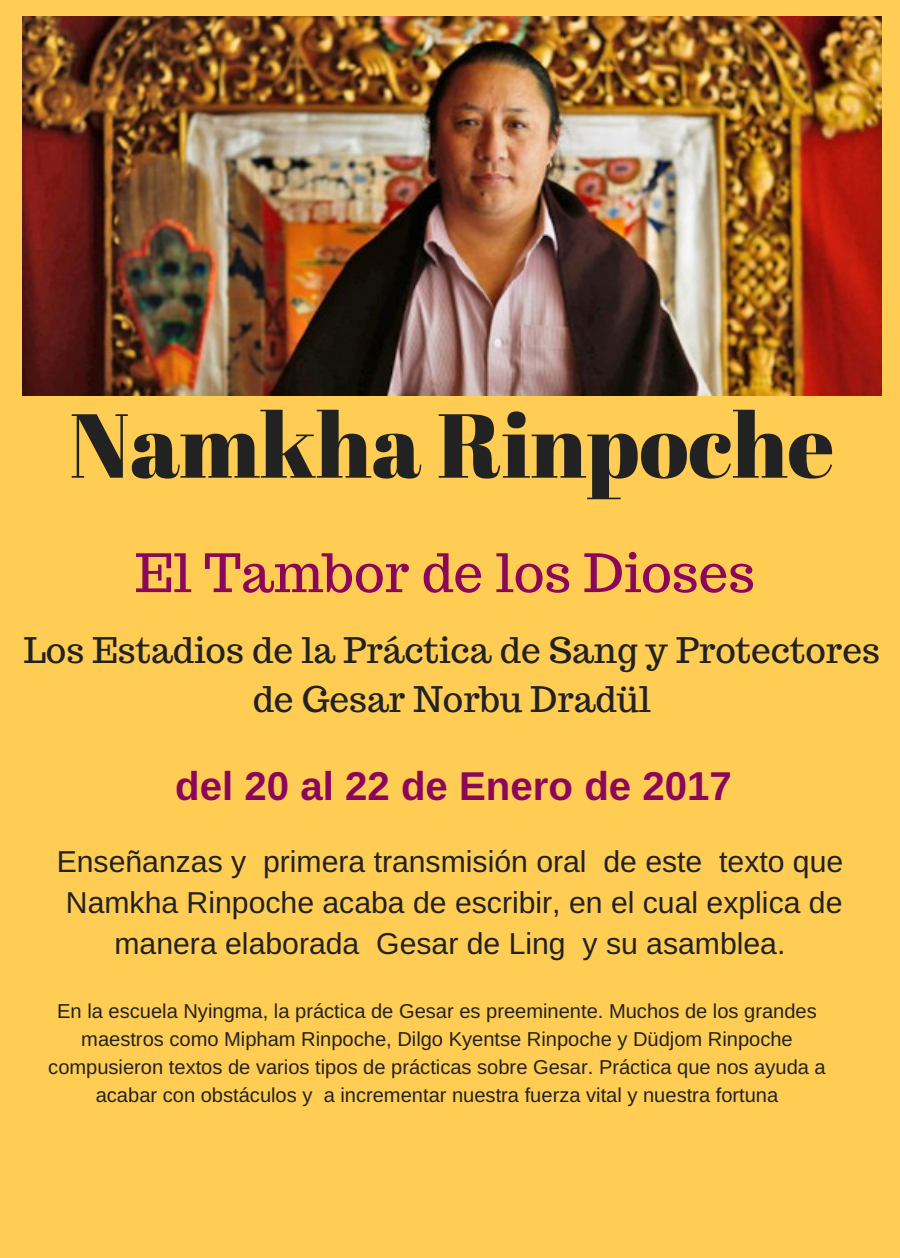
<style>
.page{position:relative;width:900px;height:1258px;background:#ffcd54}
.page>*{position:absolute;margin:0;border:0;box-sizing:border-box;transform-origin:0 0}
.t1{font:90.5px "Abril Fatface";color:#222}
.t2{font:52.75px "Trocchi";color:#8c075a}
.t3{font:700 40.25px "Arimo";color:#8c075a}
.t4{font:35.25px/48.8px "Trocchi";color:#222;text-align:center}
.t5{font:30.25px/41.2px "Arimo";color:#222;text-align:center}
.t6{font:20px/28px "Arimo";color:#222;text-align:center}
</style>
<div class="page">
<img style="left:22px;top:16px;width:859px;height:379px">
<h1 class="t1" style="left:69px;top:382px;width:766px">Namkha Rinpoche</h1>
<h2 class="t2" style="left:135px;top:538px;width:621px">El Tambor de los Dioses</h2>
<h3 class="t4" style="left:24px;top:626px;width:858px">Los Estadios de la Práctica de Sang y Protectores de Gesar Norbu Dradül</h3>
<h3 class="t3" style="left:175px;top:764px;width:558px">del 20 al 22 de Enero de 2017</h3>
<h3 class="t5" style="left:57px;top:840px;width:788px">Enseñanzas y primera transmisión oral de este texto que<br>Namkha Rinpoche acaba de escribir, en el cual explica de manera elaborada Gesar de Ling y su asamblea.</h3>
<p class="t6" style="left:48px;top:997px;width:779px">En la escuela Nyingma, la práctica de Gesar es preeminente. Muchos de los grandes maestros como Mipham Rinpoche, Dilgo Kyentse Rinpoche y Düdjom Rinpoche compusieron textos de varios tipos de prácticas sobre Gesar. Práctica que nos ayuda a acabar con obstáculos y a incrementar nuestra fuerza vital y nuestra fortuna</p>
</div>
